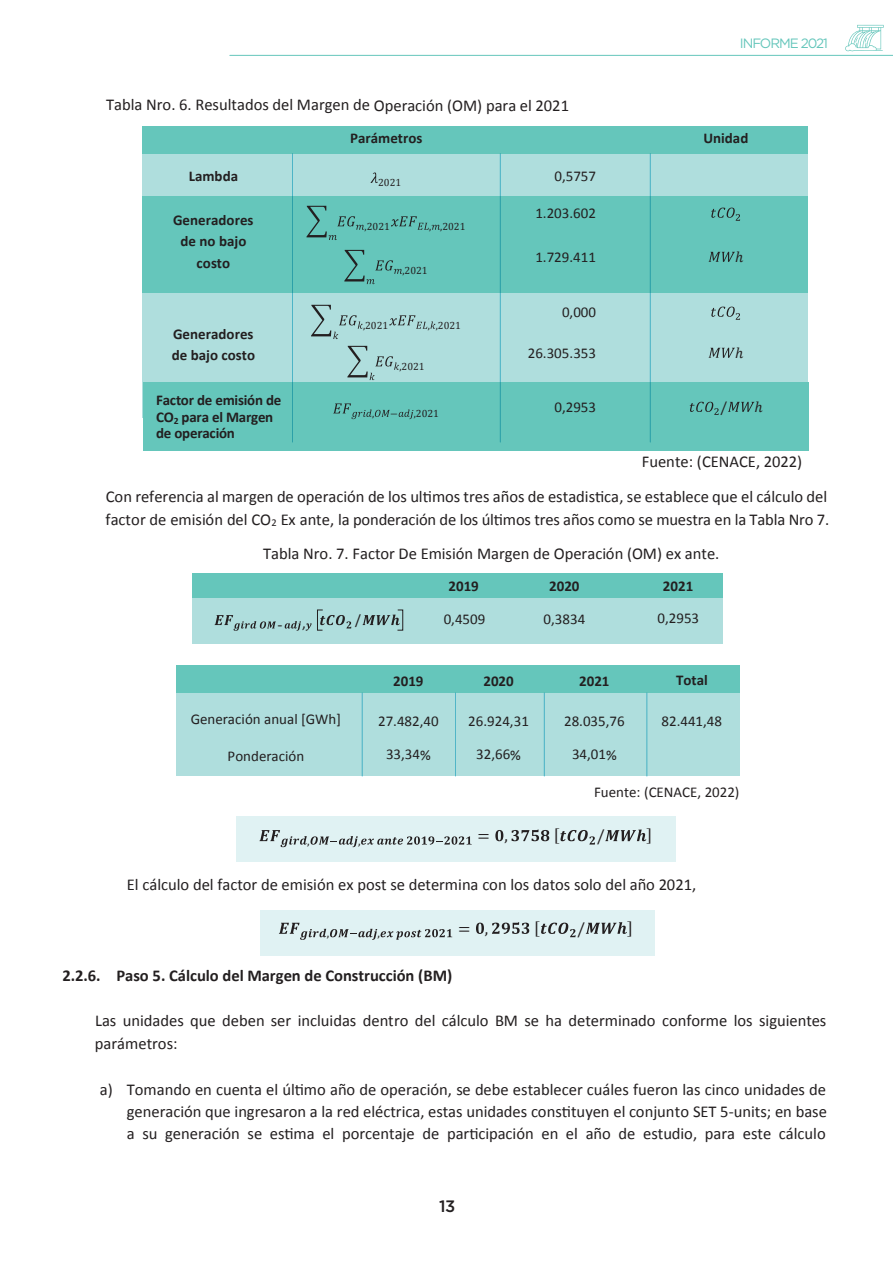
<style>
.page{position:relative;width:893px;height:1263px;background:#fff}
.page>*{position:absolute;margin:0;border:0;box-sizing:border-box;transform-origin:0 0}
.t1{font:16.5px/21.8px "Calibri";color:#231f20}
.t2{font:700 16.5px "Calibri";color:#231f20}
.t3{font:16.5px "Cambria Math";color:#231f20}
.t4{font:500 16.5px "Gotham";color:#231f20}
.t5{font:15px "Calibri";color:#231f20}
.t6{font:700 15px/21px "Calibri";color:#231f20}
.t7{font:15px "Cambria Math";color:#231f20}
.t8{font:13.5px "Gotham";letter-spacing:-.08em;color:#65c6bb}
.t9{font:12px "Cambria Math";color:#231f20}
.t10{font:10.5px "Cambria Math";color:#231f20}
.s1{font-size:15px}
</style>
<div class="page">
<hr style="left:230px;top:55px;width:663px;height:1px;background:#65c6bb">
<svg style="left:845px;top:25px;width:39px;height:26px"></svg>
<div style="left:236px;top:816px;width:439px;height:45px;background:#e0f2f3"></div>
<div style="left:260px;top:910px;width:395px;height:46px;background:#e0f2f3"></div>
<div style="left:143px;top:126px;width:665px;height:292px;background:#afdedd"></div>
<div style="left:143px;top:126px;width:665px;height:28px;background:#65c6bb"></div>
<div style="left:143px;top:196px;width:665px;height:96px;background:#65c6bb"></div>
<div style="left:143px;top:383px;width:666px;height:68px;background:#65c6bb"></div>
<svg style="left:370px;top:172px;width:8px;height:11px"></svg>
<svg style="left:391px;top:216px;width:49px;height:14px"></svg>
<svg style="left:306px;top:206px;width:58px;height:34px"></svg>
<svg style="left:711px;top:208px;width:29px;height:13px"></svg>
<svg style="left:344px;top:250px;width:58px;height:34px"></svg>
<svg style="left:708px;top:252px;width:27px;height:10px"></svg>
<svg style="left:389px;top:315px;width:46px;height:14px"></svg>
<svg style="left:311px;top:305px;width:52px;height:34px"></svg>
<svg style="left:711px;top:307px;width:29px;height:13px"></svg>
<svg style="left:347px;top:346px;width:52px;height:34px"></svg>
<svg style="left:708px;top:348px;width:27px;height:10px"></svg>
<svg style="left:333px;top:403px;width:57px;height:16px"></svg>
<svg style="left:399px;top:410px;width:14px;height:9px"></svg>
<svg style="left:690px;top:402px;width:29px;height:13px"></svg>
<svg style="left:728px;top:402px;width:26px;height:10px"></svg>
<div style="left:192px;top:573px;width:531px;height:25px;background:#65c6bb"></div>
<div style="left:192px;top:598px;width:531px;height:45px;background:#afdedd"></div>
<svg style="left:215px;top:615px;width:61px;height:16px"></svg>
<svg style="left:285px;top:621px;width:27px;height:10px"></svg>
<svg style="left:320px;top:615px;width:31px;height:13px"></svg>
<svg style="left:362px;top:615px;width:38px;height:10px"></svg>
<svg style="left:259px;top:830px;width:213px;height:17px"></svg>
<svg style="left:495px;top:830px;width:8px;height:11px"></svg>
<svg style="left:512px;top:829px;width:37px;height:12px"></svg>
<svg style="left:560px;top:830px;width:35px;height:14px"></svg>
<svg style="left:605px;top:829px;width:41px;height:12px"></svg>
<svg style="left:279px;top:923px;width:173px;height:17px"></svg>
<svg style="left:476px;top:923px;width:8px;height:11px"></svg>
<svg style="left:492px;top:922px;width:37px;height:12px"></svg>
<svg style="left:541px;top:923px;width:35px;height:14px"></svg>
<svg style="left:586px;top:922px;width:41px;height:12px"></svg>
<hr style="left:292px;top:154px;width:1px;height:288px;background:#67cce4">
<hr style="left:500px;top:154px;width:1px;height:288px;background:#67cce4">
<hr style="left:650px;top:154px;width:1px;height:288px;background:#67cce4">
<div style="left:176px;top:665px;width:563px;height:111px;background:#afdedd"></div>
<div style="left:176px;top:665px;width:563px;height:28px;background:#65c6bb"></div>
<hr style="left:362px;top:693px;width:1px;height:83px;background:#67cce4">
<hr style="left:455px;top:693px;width:1px;height:83px;background:#67cce4">
<hr style="left:544px;top:693px;width:1px;height:83px;background:#67cce4">
<hr style="left:646px;top:693px;width:1px;height:83px;background:#67cce4">
<div style="left:317px;top:610px;width:6px;height:20px;border:1px solid #231f20"></div>
<div style="left:397px;top:610px;width:6px;height:20px;border:1px solid #231f20"></div>
<p class="t1" style="left:106px;top:94px;width:465px">Tabla Nro. 6. Resultados del Margen de Operación (OM) para el 2021</p>
<p class="t8" style="left:740px;top:35px;width:90px">INFORME 2021</p>
<p class="t6" style="left:189px;top:166px;width:51px">Lambda</p>
<p class="t6" style="left:350px;top:128px;width:74px">Parámetros</p>
<p class="t6" style="left:703px;top:127px;width:46px">Unidad</p>
<p class="t10" style="left:378px;top:177px;width:25px">2021</p>
<p class="t5" style="left:554px;top:167px;width:43px">0,5757</p>
<p class="t6" style="left:173px;top:210px;width:82px;text-align:center">Generadores de no bajo costo</p>
<p class="t10" style="left:365px;top:220px;width:27px">,2021</p>
<p class="t10" style="left:429px;top:220px;width:38px">, ,2021</p>
<p class="t10" style="left:402px;top:264px;width:27px">,2021</p>
<p class="t6" style="left:172px;top:324px;width:85px">Generadores de bajo costo</p>
<p class="t10" style="left:363px;top:319px;width:27px">,2021</p>
<p class="t10" style="left:428px;top:319px;width:35px">, ,2021</p>
<p class="t10" style="left:399px;top:360px;width:27px">,2021</p>
<p class="t5" style="left:535px;top:203px;width:62px">1.203.602</p>
<p class="t5" style="left:535px;top:247px;width:62px">1.729.411</p>
<p class="t7" style="left:735px;top:248px;width:10px">ℎ</p>
<p class="t5" style="left:562px;top:302px;width:36px">0,000</p>
<p class="t5" style="left:528px;top:343px;width:70px">26.305.353</p>
<p class="t7" style="left:735px;top:344px;width:10px">ℎ</p>
<p class="t6" style="left:156px;top:392px;width:127px;line-height:16.5px">Factor de emisión de<br>CO<sub>2</sub> para el Margen de operación</p>
<p class="t10" style="left:390px;top:407px;width:9px">−</p>
<p class="t10" style="left:414px;top:407px;width:27px">,2021</p>
<p class="t5" style="left:554px;top:397px;width:43px">0,2953</p>
<p class="t7" style="left:720px;top:398px;width:9px">/</p>
<p class="t7" style="left:755px;top:398px;width:10px">ℎ</p>
<p class="t1" style="left:106px;top:445px;width:723px;line-height:34.2px;text-indent:536px">Fuente: (CENACE, 2022)<br>Con referencia al margen de operación de los ultimos tres años de estadistica, se establece que el cálculo del</p>
<p class="t1" style="left:263px;top:502px;width:568px;line-height:34px;text-indent:-157px">factor de emisión del CO<sub>2</sub> Ex ante, la ponderación de los últimos tres años como se muestra en la Tabla Nro 7.<br>Tabla Nro. 7. Factor De Emisión Margen de Operación (OM) ex ante.</p>
<p class="t6" style="left:449px;top:576px;width:32px">2019</p>
<p class="t6" style="left:549px;top:576px;width:32px">2020</p>
<p class="t6" style="left:663px;top:576px;width:32px">2021</p>
<p class="t5" style="left:444px;top:609px;width:43px">0,4509</p>
<p class="t5" style="left:544px;top:609px;width:43px">0,3834</p>
<p class="t5" style="left:658px;top:609px;width:43px">0,2953</p>
<p class="t10" style="left:372px;top:407px;width:4px">,</p>
<p class="t5" style="left:355px;top:610px;width:7px">/</p>
<p class="t1" style="left:278px;top:614px;width:30px">- <span class="s1">,</span></p>
<p class="t6" style="left:393px;top:670px;width:32px">2019</p>
<p class="t6" style="left:483px;top:670px;width:32px">2020</p>
<p class="t6" style="left:579px;top:670px;width:32px">2021</p>
<p class="t6" style="left:676px;top:670px;width:33px">Total</p>
<p class="t5" style="left:191px;top:709px;width:152px">Generación anual [GWh]</p>
<p class="t5" style="left:378px;top:712px;width:62px">27.482,40</p>
<p class="t5" style="left:468px;top:712px;width:62px">26.924,31</p>
<p class="t5" style="left:564px;top:712px;width:62px">28.035,76</p>
<p class="t5" style="left:661px;top:712px;width:62px">82.441,48</p>
<p class="t5" style="left:228px;top:746px;width:78px">Ponderación</p>
<p class="t5" style="left:386px;top:745px;width:46px">33,34%</p>
<p class="t5" style="left:476px;top:745px;width:46px">32,66%</p>
<p class="t5" style="left:572px;top:745px;width:46px">34,01%</p>
<p class="t5" style="left:594px;top:782px;width:147px">Fuente: (CENACE, 2022)</p>
<p class="t3" style="left:477px;top:826px;width:32px">= ,</p>
<p class="t3" style="left:554px;top:825px;width:7px">[</p>
<p class="t3" style="left:597px;top:826px;width:10px">/</p>
<p class="t3" style="left:647px;top:825px;width:7px">]</p>
<p class="t1" style="left:127px;top:873px;width:571px">El cálculo del factor de emisión ex post se determina con los datos solo del año 2021,</p>
<p class="t9" style="left:307px;top:833px;width:4px">,</p>
<p class="t9" style="left:358px;top:833px;width:4px">,</p>
<p class="t9" style="left:327px;top:926px;width:4px">,</p>
<p class="t9" style="left:378px;top:926px;width:4px">,</p>
<p class="t3" style="left:458px;top:918px;width:32px">= ,</p>
<p class="t3" style="left:534px;top:918px;width:7px">[</p>
<p class="t3" style="left:577px;top:918px;width:10px">/</p>
<p class="t3" style="left:627px;top:918px;width:7px">]</p>
<p class="t2" style="left:62px;top:965px;width:391px">2.2.6. Paso 5. Cálculo del Margen de Construcción (BM)</p>
<p class="t1" style="left:95px;top:1009px;width:733px;line-height:23.2px">Las unidades que deben ser incluidas dentro del cálculo BM se ha determinado conforme los siguientes parámetros:</p>
<p class="t1" style="left:127px;top:1079px;width:702px;text-align:justify;text-indent:-27px">a) Tomando en cuenta el último año de operación, se debe establecer cuáles fueron las cinco unidades de generación que ingresaron a la red eléctrica, estas unidades constituyen el conjunto SET 5-units; en base a su generación se estima el porcentaje de participación en el año de estudio, para este cálculo</p>
<p class="t4" style="left:439px;top:1195px;width:18px">13</p>
</div>
